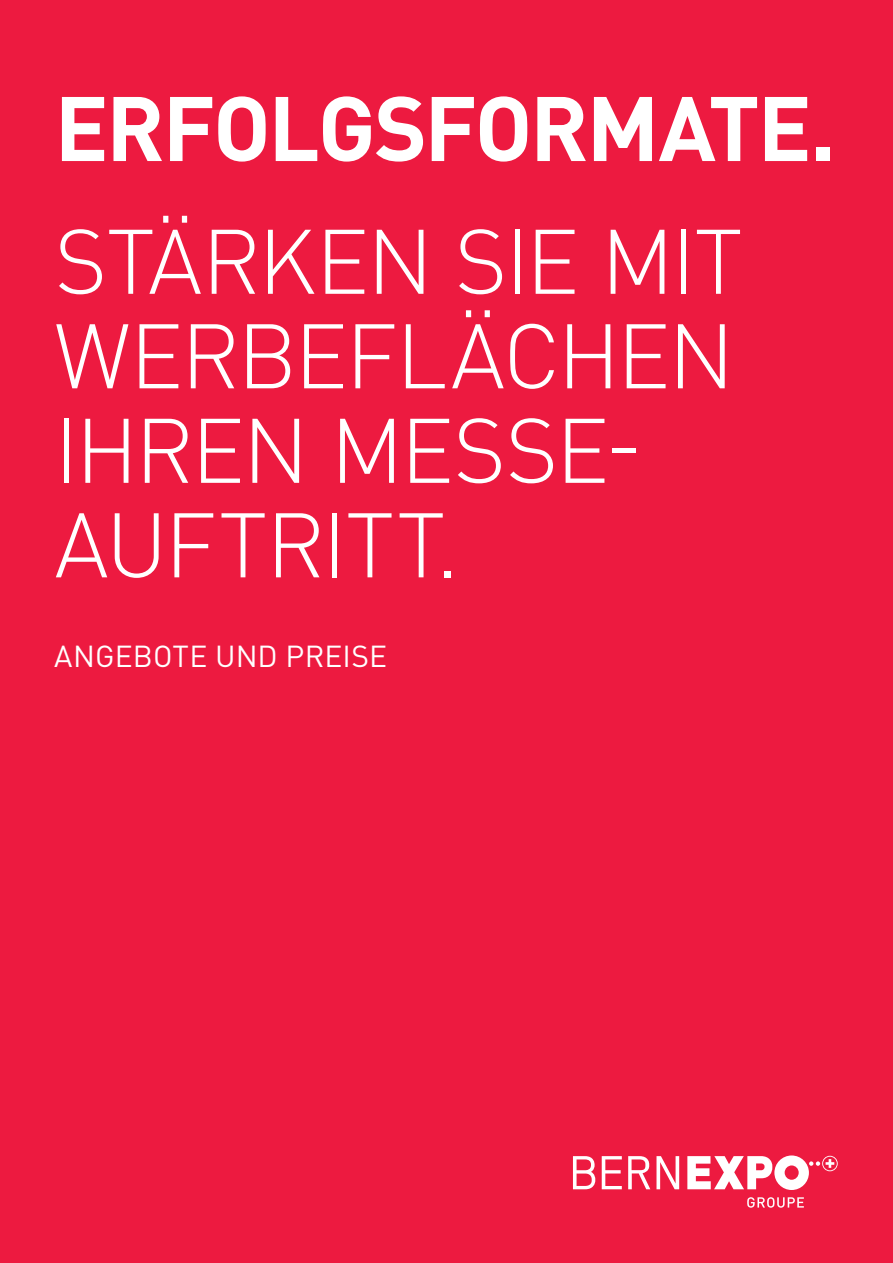
<style>
.page{position:relative;width:893px;height:1263px;background:#ed1a40}
.page>*{position:absolute;margin:0;border:0;box-sizing:border-box;transform-origin:0 0}
.t1{font:300 90px/94.5px "DIN Pro";letter-spacing:-.03em;color:#fff}
.t2{font:700 90px "DIN Pro";letter-spacing:-.03em;color:#fff}
.t3{font:30px "DIN Pro";letter-spacing:.005em;color:#fff}
</style>
<div class="page">
<svg style="left:573px;top:1156px;width:22px;height:33px"></svg>
<svg style="left:602px;top:1156px;width:20px;height:33px"></svg>
<svg style="left:628px;top:1156px;width:22px;height:33px"></svg>
<svg style="left:656px;top:1156px;width:23px;height:33px"></svg>
<svg style="left:687px;top:1155px;width:151px;height:35px"></svg>
<svg style="left:747px;top:1197px;width:57px;height:11px"></svg>
<p class="t2" style="left:54px;top:53px;width:783px">ERFOLGSFORMATE.</p>
<p class="t1" style="left:54px;top:206px;width:690px">STÄRKEN SIE MIT<br>WERBEFLÄCHEN<br>IHREN MESSE-<br>AUFTRITT.</p>
<p class="t3" style="left:54px;top:633px;width:334px">ANGEBOTE UND PREISE</p>
</div>
